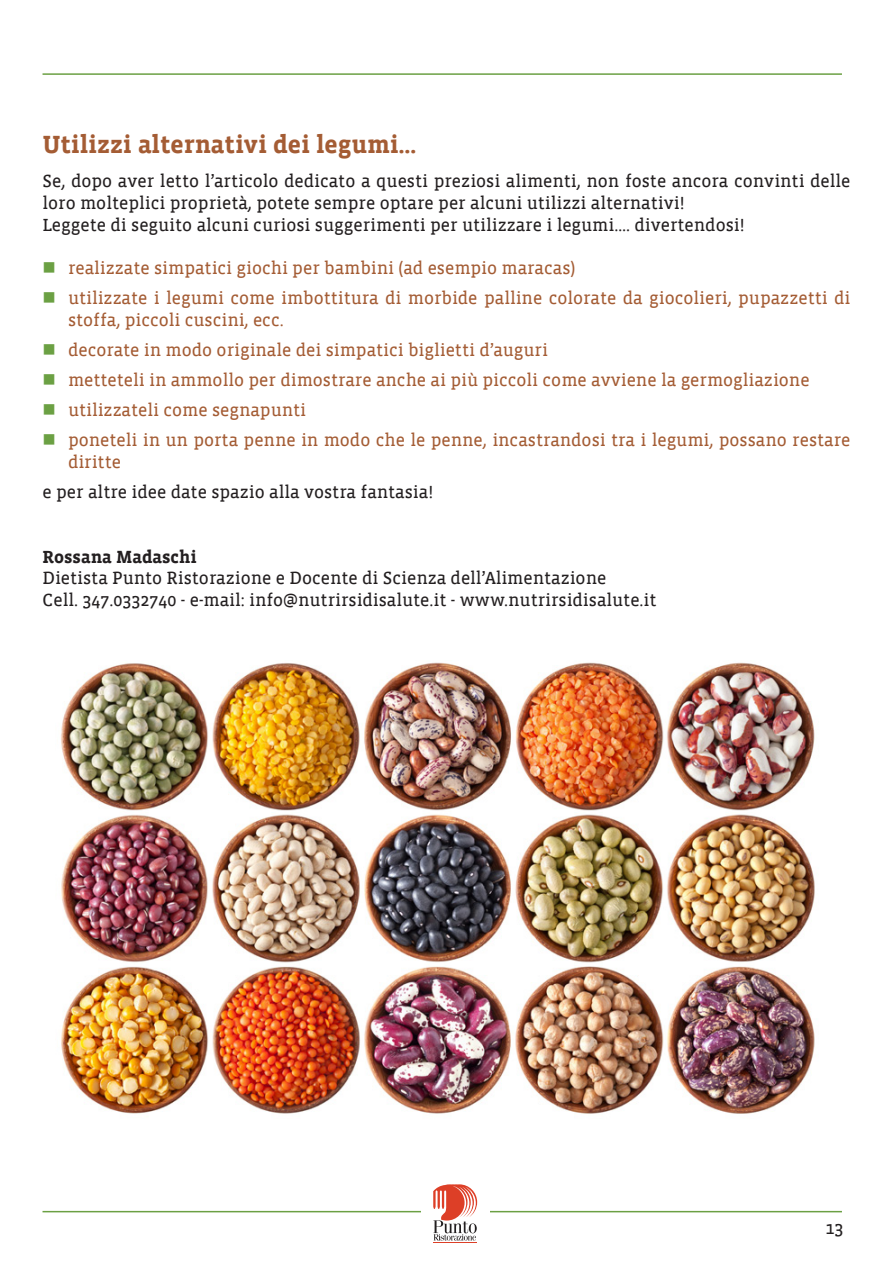
<style>
.page{position:relative;width:893px;height:1263px;background:#fff}
.page>*{position:absolute;margin:0;border:0;box-sizing:border-box;transform-origin:0 0}
.Domande{font:700 25.5px "Vista Slab";color:#a45c34}
.t1{font:18px/21.6px "Vista Slab Reg";color:#231f20}
.Punti_elenco{font:18px/21.6px "Vista Slab Reg";color:#a45c34}
.t2{font:700 18px "Vista Slab";color:#231f20}
.s1{color:#6ba043}
</style>
<div class="page">
<hr style="left:43px;top:1211px;width:799px;height:1px;background:#6ba043">
<hr style="left:43px;top:73px;width:799px;height:2px;background:#6ba043">
<div style="left:421px;top:1182px;width:68px;height:60px;background:#fff"></div>
<hr style="left:433px;top:1242px;width:44px;height:1px;background:#dd3f27">
<svg style="left:433px;top:1184px;width:44px;height:56px"></svg>
<img style="left:61px;top:662px;width:754px;height:452px">
<p class="Domande" style="left:43px;top:131px;width:376px">Utilizzi alternativi dei legumi…</p>
<p class="t1" style="left:43px;top:171px;width:809px">Se, dopo aver letto l’articolo dedicato a questi preziosi alimenti, non foste ancora convinti delle loro molteplici proprietà, potete sempre optare per alcuni utilizzi alternativi!</p>
<p class="t1" style="left:43px;top:214px;width:704px">Leggete di seguito alcuni curiosi suggerimenti per utilizzare i legumi…. divertendosi!</p>
<p class="Punti_elenco" style="left:43px;top:258px;width:534px"><span class="s1">■</span> realizzate simpatici giochi per bambini (ad esempio maracas)</p>
<p class="Punti_elenco" style="left:68px;top:288px;width:784px;text-indent:-26px"><span class="s1">■</span> utilizzate i legumi come imbottitura di morbide palline colorate da giocolieri, pupazzetti di stoffa, piccoli cuscini, ecc.</p>
<p class="Punti_elenco" style="left:43px;top:339px;width:507px"><span class="s1">■</span> decorate in modo originale dei simpatici biglietti d’auguri</p>
<p class="Punti_elenco" style="left:43px;top:369px;width:769px"><span class="s1">■</span> metteteli in ammollo per dimostrare anche ai più piccoli come avviene la germogliazione</p>
<p class="Punti_elenco" style="left:43px;top:400px;width:265px"><span class="s1">■</span> utilizzateli come segnapunti</p>
<p class="Punti_elenco" style="left:68px;top:430px;width:784px;text-indent:-26px"><span class="s1">■</span> poneteli in un porta penne in modo che le penne, incastrandosi tra i legumi, possano restare diritte</p>
<p class="t1" style="left:43px;top:481px;width:392px">e per altre idee date spazio alla vostra fantasia!</p>
<p class="t2" style="left:43px;top:547px;width:156px">Rossana Madaschi</p>
<p class="t1" style="left:43px;top:568px;width:565px">Dietista Punto Ristorazione e Docente di Scienza dell’Alimentazione</p>
<p class="t1" style="left:43px;top:589px;width:615px">Cell. 347.0332740 - e-mail: info@nutrirsidisalute.it - www.nutrirsidisalute.it</p>
<p class="t1" style="left:825px;top:1218px;width:19px">13</p>
</div>
